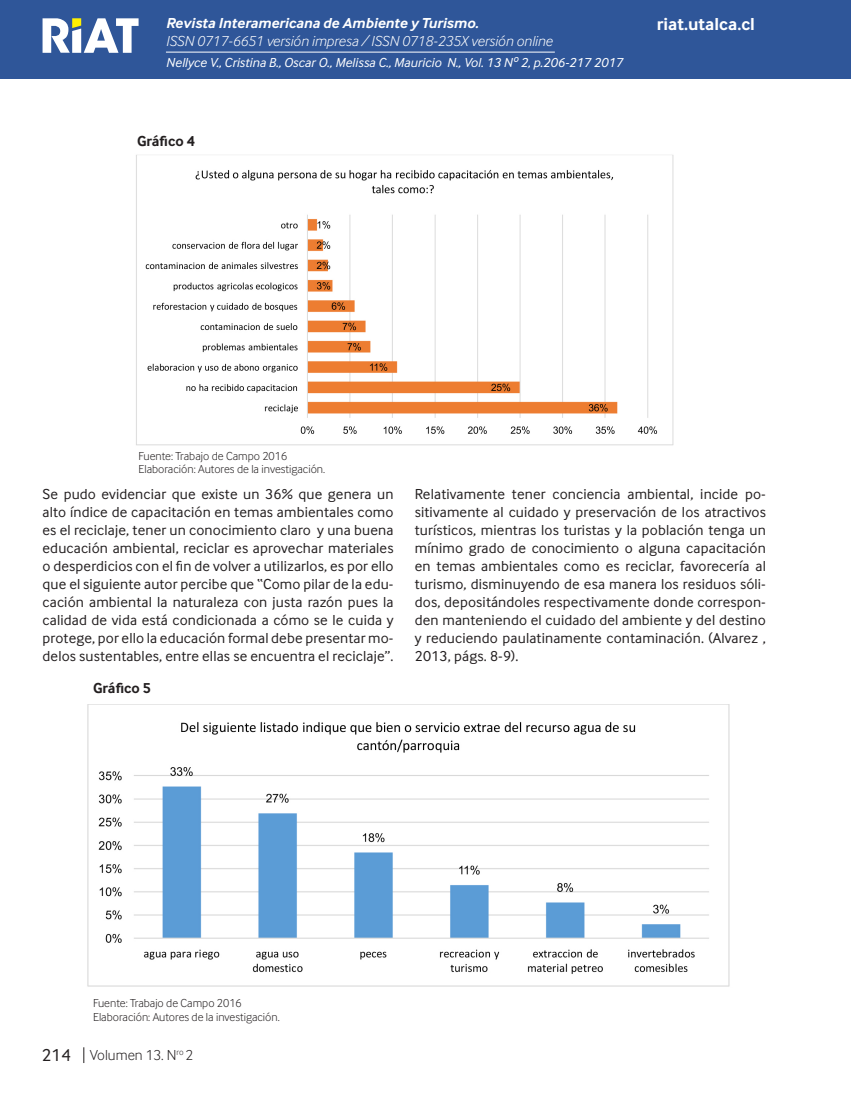
<style>
.page{position:relative;width:851px;height:1106px;background:#fff}
.page>*{position:absolute;margin:0;border:0;box-sizing:border-box;transform-origin:0 0}
.t1{font:700 18px "Inter Face";color:#fff}
.Cuerpo_de_Texto{font:15px/18px "Inter Face";letter-spacing:.01em;color:#231f20;text-align:justify}
.t2{font:italic 300 15px "Inter Face";color:#fff}
.t3{font:italic 700 15px "Inter Face";color:#fff}
.t4{font:300 15px "Inter Face";color:#231f20}
.Cuerpo_de_Texto-2{font:700 15px "Inter Face";letter-spacing:-.005em;color:#231f20}
.Cuño_de_pagina{font:italic 13.5px "Inter Face";color:#fff}
.Fuente{font:300 12px "Inter Face";color:#231f20}
.s1{font-weight:400;font-size:18px}
</style>
<div class="page">
<div style="left:0;top:0;width:850px;height:79px;background:#2f5699"></div>
<hr style="left:850px;top:0;width:1px;height:79px;background:#2f5699">
<hr style="left:166px;top:52px;width:388px;height:1px;background:#fff">
<svg style="left:43px;top:18px;width:95px;height:35px"></svg>
<svg style="left:83px;top:1047px;width:1px;height:16px"></svg>
<img style="left:136px;top:155px;width:538px;height:291px">
<img style="left:87px;top:704px;width:643px;height:283px">
<p class="t3" style="left:166px;top:15px;width:314px">Revista Interamericana de Ambiente y Turismo.</p>
<p class="t2" style="left:166px;top:33px;width:388px">ISSN 0717-6651 versión impresa / ISSN 0718-235X versión online</p>
<p class="Cuño_de_pagina" style="left:166px;top:55px;width:458px">Nellyce V., Cristina B., Oscar O., Melissa C., Mauricio N., Vol. 13 Nº 2, p.206-217 2017</p>
<p class="Cuerpo_de_Texto-2" style="left:137px;top:132px;width:59px">Gráfico 4</p>
<p class="t1" style="left:656px;top:14px;width:99px">riat.utalca.cl</p>
<p class="Fuente" style="left:138px;top:449px;width:150px">Fuente: Trabajo de Campo 2016</p>
<p class="Fuente" style="left:138px;top:462px;width:188px">Elaboración: Autores de la investigación.</p>
<p class="Cuerpo_de_Texto" style="left:43px;top:485px;width:352px">Se pudo evidenciar que existe un 36% que genera un alto índice de capacitación en temas ambientales como es el reciclaje, tener un conocimiento claro y una buena educación ambiental, reciclar es aprovechar materiales o desperdicios con el fin de volver a utilizarlos, es por ello que el siguiente autor percibe que “Como pilar de la edu&shy;cación ambiental la naturaleza con justa razón pues la calidad de vida está condicionada a cómo se le cuida y protege, por ello la educación formal debe presentar mo&shy;delos sustentables, entre ellas se encuentra el reciclaje”.</p>
<p class="Cuerpo_de_Texto" style="left:415px;top:485px;width:352px">Relativamente tener conciencia ambiental, incide po&shy;sitivamente al cuidado y preservación de los atractivos turísticos, mientras los turistas y la población tenga un mínimo grado de conocimiento o alguna capacitación en temas ambientales como es reciclar, favorecería al turismo, disminuyendo de esa manera los residuos sóli&shy;dos, depositándoles respectivamente donde correspon&shy;den manteniendo el cuidado del ambiente y del destino y reduciendo paulatinamente contaminación. (Alvarez , 2013, págs. 8-9).</p>
<p class="Cuerpo_de_Texto-2" style="left:93px;top:679px;width:59px">Gráfico 5</p>
<p class="Fuente" style="left:93px;top:996px;width:150px">Fuente: Trabajo de Campo 2016</p>
<p class="Fuente" style="left:93px;top:1010px;width:188px">Elaboración: Autores de la investigación.</p>
<p class="t4" style="left:42px;top:1046px;width:153px"><span class="s1">214</span> Volumen 13. N<sup>ro</sup> 2</p>
</div>
